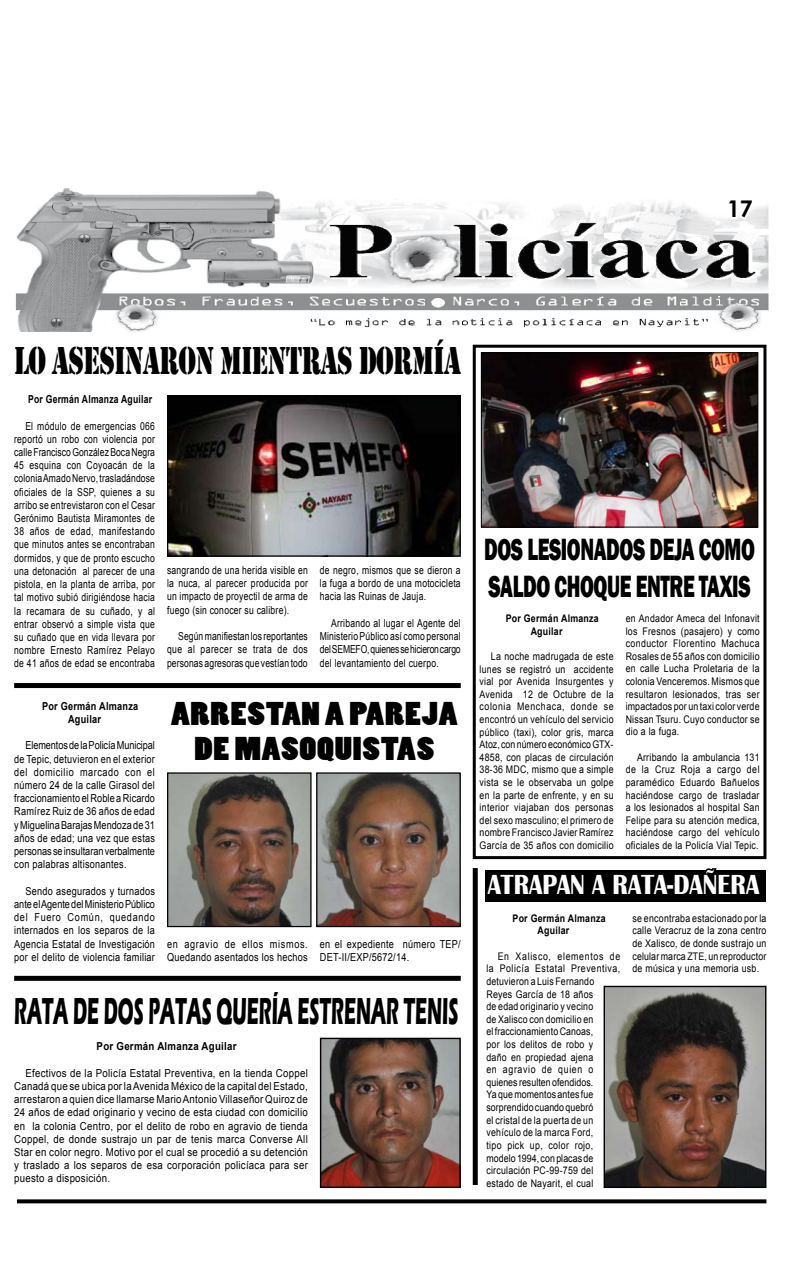
<style>
.page{position:relative;width:792px;height:1276px;background:#fff}
.page>*{position:absolute;margin:0;border:0;box-sizing:border-box;transform-origin:0 0}
.t1{font:40.2px "Stencil";letter-spacing:-.02em;color:#000;scale:.69 1}
.t2{font:700 38.6px "Eras ITC";color:#000;scale:.47 1}
.t3{font:800 31.7px/37.2px "Franklin Gothic";letter-spacing:-.02em;color:#000;scale:.64 1}
.t4{font:30.8px/35px "Poplar Std";letter-spacing:.02em;color:#000;text-align:center;scale:1.23 1}
.t5{font:700 28.4px "Britannic";color:#fff;scale:.86 1}
.t6{font:700 23px "Century Gothic";color:#000}
.t7{font:11px/13.2px "Arial";letter-spacing:.03em;color:#000;text-align:justify;scale:.78 1}
.t8{font:11px/13.2px "Arial";letter-spacing:.03em;color:#000;text-align:justify;scale:.83 1}
.t9{font:11px/13.2px "Arial";letter-spacing:.03em;color:#000;text-align:justify;scale:.88 1}
.t10{font:700 11px "Arial";letter-spacing:.03em;color:#000;scale:.78 1}
.t11{font:700 11px/13.2px "Arial";letter-spacing:.03em;color:#000;scale:.83 1}
.t12{font:700 11px "Arial";letter-spacing:.03em;color:#000;scale:.88 1}
.t13{font:10.5px/12.6px "Arial";letter-spacing:.03em;color:#000;text-align:justify;scale:.84 1}
.t14{font:700 10.5px/12.6px "Arial";letter-spacing:.03em;color:#000;scale:.84 1}
</style>
<div class="page">
<svg style="left:17px;top:1199px;width:749px;height:4px;background:#181818"></svg>
<div style="left:485px;top:868px;width:279px;height:34px;background:#000"></div>
<img style="left:16px;top:188px;width:753px;height:143px">
<svg style="left:723px;top:197px;width:33px;height:26px"></svg>
<div style="left:473px;top:345px;width:293px;height:514px;border:3px solid #000"></div>
<svg style="left:603px;top:985px;width:1px;height:203px"></svg>
<svg style="left:15px;top:288px;width:451px;height:269px"></svg>
<img style="left:169px;top:397px;width:290px;height:157px">
<div style="left:167px;top:395px;width:294px;height:161px;border:1px solid #000"></div>
<img style="left:169px;top:774px;width:141px;height:151px">
<div style="left:167px;top:772px;width:145px;height:155px;border:1px solid #000"></div>
<img style="left:318px;top:774px;width:141px;height:151px">
<div style="left:316px;top:772px;width:145px;height:155px;border:1px solid #000"></div>
<img style="left:483px;top:354px;width:273px;height:112px">
<div style="left:481px;top:352px;width:277px;height:175px;border:1px solid #000"></div>
<svg style="left:477px;top:466px;width:285px;height:391px"></svg>
<div style="left:14px;top:683px;width:447px;height:5px;background:#000"></div>
<div style="left:14px;top:976px;width:447px;height:5px;background:#000"></div>
<div style="left:473px;top:868px;width:5px;height:317px;background:#000"></div>
<img style="left:606px;top:987px;width:158px;height:199px">
<div style="left:604px;top:985px;width:162px;height:203px;border:1px solid #000"></div>
<img style="left:322px;top:1039px;width:137px;height:147px">
<div style="left:320px;top:1037px;width:141px;height:151px;border:1px solid #000"></div>
<h3 class="t6" style="left:727px;top:191px;width:27px">17</h3>
<h1 class="t1" style="left:14px;top:338px;width:649px">LO ASESINARON MIENTRAS DORMÍA</h1>
<p class="t10" style="left:28px;top:392px;width:161px">Por Germán Almanza Aguilar</p>
<p class="t7" style="left:14px;top:419px;width:182px;text-indent:11px">El módulo de emergencias 066 reportó un robo con violencia por calle Francisco González Boca Negra 45 esquina con Coyoacán de la colonia Amado Nervo, trasladándose oficiales de la SSP, quienes a su arribo se entrevistaron con el Cesar Gerónimo Bautista Miramontes de 38 años de edad, manifestando que minutos antes se encontraban dormidos, y que de pronto escucho una detonación al parecer de una pistola, en la planta de arriba, por tal motivo subió dirigiéndose hacia la recamara de su cuñado, y al entrar observó a simple vista que su cuñado que en vida llevara por nombre Ernesto Ramírez Pelayo de 41 años de edad se encontraba</p>
<p class="t7" style="left:167px;top:564px;width:182px">sangrando de una herida visible en la nuca, al parecer producida por un impacto de proyectil de arma de fuego (sin conocer su calibre).</p>
<p class="t7" style="left:167px;top:630px;width:182px;text-indent:11px">Según manifiestan los reportantes que al parecer se trata de dos personas agresoras que vestían todo</p>
<p class="t7" style="left:320px;top:564px;width:182px">de negro, mismos que se dieron a la fuga a bordo de una motocicleta hacia las Ruinas de Jauja.</p>
<p class="t7" style="left:320px;top:617px;width:182px;text-indent:11px">Arribando al lugar el Agente del Ministerio Público así como personal del SEMEFO, quienes se hicieron cargo del levantamiento del cuerpo.</p>
<p class="t11" style="left:68px;top:699px;width:86px;text-indent:-26px">Por Germán Almanza<br>Aguilar</p>
<p class="t8" style="left:14px;top:739px;width:171px;text-indent:11px">Elementos de la Policía Municipal de Tepic, detuvieron en el exterior del domicilio marcado con el número 24 de la calle Girasol del fraccionamiento el Roble a Ricardo Ramírez Ruiz de 36 años de edad y Miguelina Barajas Mendoza de 31 años de edad; una vez que estas personas se insultaran verbalmente con palabras altisonantes.</p>
<p class="t8" style="left:14px;top:884px;width:171px;text-indent:11px">Sendo asegurados y turnados ante el Agente del Ministerio Público del Fuero Común, quedando internados en los separos de la Agencia Estatal de Investigación por el delito de violencia familiar</p>
<h3 class="t4" style="left:171px;top:697px;width:234px">ARRESTAN A PAREJA<br>DE MASOQUISTAS</h3>
<p class="t8" style="left:167px;top:937px;width:171px">en agravio de ellos mismos.<br>Quedando asentados los hechos</p>
<p class="t8" style="left:320px;top:937px;width:171px">en el expediente número TEP/<br>DET-II/EXP/5672/14.</p>
<h2 class="t2" style="left:14px;top:989px;width:947px">RATA DE DOS PATAS QUERÍA ESTRENAR TENIS</h2>
<p class="t12" style="left:97px;top:1039px;width:161px">Por Germán Almanza Aguilar</p>
<p class="t9" style="left:14px;top:1066px;width:335px;text-indent:11px">Efectivos de la Policía Estatal Preventiva, en la tienda Coppel Canadá que se ubica por la Avenida México de la capital del Estado, arrestaron a quien dice llamarse Mario Antonio Villaseñor Quiroz de 24 años de edad originario y vecino de esta ciudad con domicilio en la colonia Centro, por el delito de robo en agravio de tienda Coppel, de donde sustrajo un par de tenis marca Converse All Star en color negro. Motivo por el cual se procedió a su detención y traslado a los separos de esa corporación policíaca para ser puesto a disposición.</p>
<h3 class="t3" style="left:484px;top:530px;width:425px">DOS LESIONADOS DEJA COMO<br>SALDO CHOQUE ENTRE TAXIS</h3>
<p class="t14" style="left:531px;top:612px;width:83px;text-indent:-25px">Por Germán Almanza<br>Aguilar</p>
<p class="t13" style="left:480px;top:650px;width:161px;text-indent:11px">La noche madrugada de este lunes se registró un accidente vial por Avenida Insurgentes y Avenida 12 de Octubre de la colonia Menchaca, donde se encontró un vehículo del servicio público (taxi), color gris, marca Atoz, con número económico GTX-4858, con placas de circulación 38-36 MDC, mismo que a simple vista se le observaba un golpe en la parte de enfrente, y en su interior viajaban dos personas del sexo masculino; el primero de nombre Francisco Javier Ramírez García de 35 años con domicilio</p>
<p class="t13" style="left:626px;top:612px;width:161px">en Andador Ameca del Infonavit los Fresnos (pasajero) y como conductor Florentino Machuca Rosales de 55 años con domicilio en calle Lucha Proletaria de la colonia Venceremos. Mismos que resultaron lesionados, tras ser impactados por un taxi color verde Nissan Tsuru. Cuyo conductor se dio a la fuga.</p>
<p class="t13" style="left:626px;top:751px;width:161px;text-indent:11px">Arribando la ambulancia 131 de la Cruz Roja a cargo del paramédico Eduardo Bañuelos haciéndose cargo de trasladar a los lesionados al hospital San Felipe para su atención medica, haciéndose cargo del vehículo oficiales de la Policía Vial Tepic.</p>
<h3 class="t5" style="left:488px;top:869px;width:317px">ATRAPAN A RATA-DAÑERA</h3>
<p class="t14" style="left:537px;top:912px;width:83px;text-indent:-25px">Por Germán Almanza<br>Aguilar</p>
<p class="t13" style="left:486px;top:950px;width:161px;text-align:left;text-indent:11px">En Xalisco, elementos de la Policía Estatal Preventiva, detuvieron a Luis Fernando<br>Reyes García de 18 años<br>de edad originario y vecino<br>de Xalisco con domicilio en<br>el fraccionamiento Canoas,<br>por los delitos de robo y<br>daño en propiedad ajena<br>en agravio de quien o quienes resulten ofendidos.<br>Ya que momentos antes fue sorprendido cuando quebró<br>el cristal de la puerta de un vehículo de la marca Ford,<br>tipo pick up, color rojo, modelo 1994, con placas de circulación PC-99-759 del estado de Nayarit, el cual</p>
<p class="t13" style="left:632px;top:912px;width:161px">se encontraba estacionado por la calle Veracruz de la zona centro de Xalisco, de donde sustrajo un celular marca ZTE, un reproductor de música y una memoria usb.</p>
</div>
